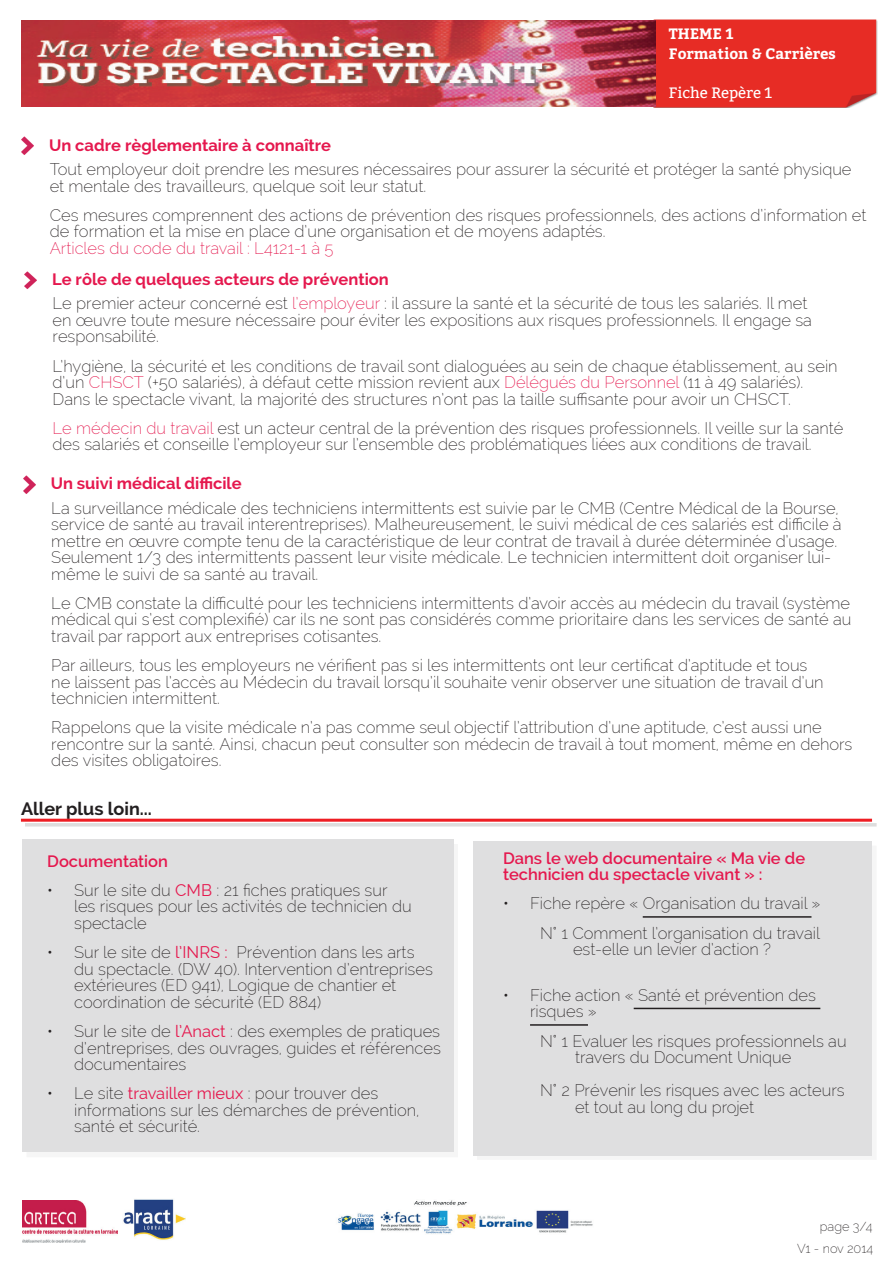
<style>
.page{position:relative;width:893px;height:1263px;background:#fff}
.page>*{position:absolute;margin:0;border:0;box-sizing:border-box;transform-origin:0 0}
.t1{font:700 18px "Raleway";color:#231f20}
.t2{font:200 16.5px/16.5px "Raleway";color:#231f20}
.t3{font:700 16.5px "Raleway";color:#e5184e}
.t4{font:600 16.5px/16.5px "Raleway";color:#e5184e}
.t5{font:200 16.5px "Raleway";color:#e5184e}
.t6{font:700 15px/19.5px "Bitter";color:#fff}
.t7{font:15px "Bitter";color:#fff}
.t8{font:200 12.75px/22.2px "Raleway";color:#231f20;text-align:right}
.s1{color:#e5184e}
.s2{font-weight:400;color:#e5184e}
</style>
<div class="page">
<img style="left:21px;top:20px;width:856px;height:88px">
<img style="left:338px;top:1200px;width:255px;height:34px">
<img style="left:22px;top:1201px;width:95px;height:41px">
<img style="left:123px;top:1199px;width:62px;height:41px">
<hr style="left:25px;top:823px;width:852px;height:3px;background:#dedddd">
<hr style="left:21px;top:819px;width:851px;height:3px;background:#ee1d23">
<img style="left:21px;top:137px;width:13px;height:18px">
<img style="left:24px;top:271px;width:13px;height:18px">
<img style="left:23px;top:475px;width:13px;height:19px">
<div style="left:27px;top:844px;width:431px;height:313px;background:#f6f6f6"></div>
<div style="left:22px;top:839px;width:432px;height:313px;background:#dfdfe0"></div>
<div style="left:477px;top:846px;width:399px;height:314px;background:#231f20;opacity:.15"></div>
<div style="left:472px;top:841px;width:399px;height:314px;background:#dfdfe0"></div>
<hr style="left:643px;top:916px;width:168px;height:2px;background:#231f20">
<hr style="left:634px;top:1008px;width:186px;height:1px;background:#231f20">
<hr style="left:530px;top:1024px;width:58px;height:2px;background:#231f20">
<p class="t3" style="left:49px;top:135px;width:283px">Un cadre règlementaire à connaître</p>
<p class="t6" style="left:669px;top:24px;width:168px">THEME 1<br>Formation &amp; Carrières</p>
<p class="t7" style="left:669px;top:84px;width:105px">Fiche Repère 1</p>
<p class="t2" style="left:50px;top:161px;width:803px">Tout employeur doit prendre les mesures nécessaires pour assurer la sécurité et protéger la santé physique et mentale des travailleurs, quelque soit leur statut.</p>
<p class="t2" style="left:50px;top:207px;width:818px">Ces mesures comprennent des actions de prévention des risques professionnels, des actions d’information et de formation et la mise en place d’une organisation et de moyens adaptés.</p>
<p class="t5" style="left:50px;top:238px;width:285px">Articles du code du travail : L4121-1 à 5</p>
<p class="t3" style="left:52px;top:270px;width:338px">Le rôle de quelques acteurs de prévention</p>
<p class="t2" style="left:53px;top:295px;width:761px">Le premier acteur concerné est <span class="s1">l’employeur</span> : il assure la santé et la sécurité de tous les salariés. Il met en œuvre toute mesure nécessaire pour éviter les expositions aux risques professionnels. Il engage sa responsabilité.</p>
<p class="t2" style="left:53px;top:357px;width:786px">L’hygiène, la sécurité et les conditions de travail sont dialoguées au sein de chaque établissement, au sein d’un <span class="s1">CHSCT</span> (+50 salariés), à défaut cette mission revient aux <span class="s1">Délégués du Personnel</span> (11 à 49 salariés).<br>Dans le spectacle vivant, la majorité des structures n’ont pas la taille suffisante pour avoir un CHSCT.</p>
<p class="t2" style="left:53px;top:420px;width:792px"><span class="s1">Le médecin du travail</span> est un acteur central de la prévention des risques professionnels. Il veille sur la santé des salariés et conseille l’employeur sur l’ensemble des problématiques liées aux conditions de travail.</p>
<p class="t3" style="left:51px;top:474px;width:192px">Un suivi médical difficile</p>
<p class="t2" style="left:51px;top:499px;width:792px">La surveillance médicale des techniciens intermittents est suivie par le CMB (Centre Médical de la Bourse, service de santé au travail interentreprises). Malheureusement, le suivi médical de ces salariés est difficile à mettre en œuvre compte tenu de la caractéristique de leur contrat de travail à durée déterminée d’usage.<br>Seulement 1/3 des intermittents passent leur visite médicale. Le technicien intermittent doit organiser lui&shy;même le suivi de sa santé au travail.</p>
<p class="t2" style="left:51px;top:595px;width:802px;text-align:justify">Le CMB constate la difficulté pour les techniciens intermittents d’avoir accès au médecin du travail (système médical qui s’est complexifié) car ils ne sont pas considérés comme prioritaire dans les services de santé au travail par rapport aux entreprises cotisantes.</p>
<p class="t2" style="left:51px;top:657px;width:774px">Par ailleurs, tous les employeurs ne vérifient pas si les intermittents ont leur certificat d’aptitude et tous ne laissent pas l’accès au Médecin du travail lorsqu’il souhaite venir observer une situation de travail d’un technicien intermittent.</p>
<p class="t2" style="left:51px;top:719px;width:802px">Rappelons que la visite médicale n’a pas comme seul objectif l’attribution d’une aptitude, c’est aussi une rencontre sur la santé. Ainsi, chacun peut consulter son médecin de travail à tout moment, même en dehors des visites obligatoires.</p>
<p class="t1" style="left:21px;top:798px;width:132px">Aller plus loin...</p>
<p class="t4" style="left:47px;top:853px;width:122px">Documentation</p>
<p class="t2" style="left:74px;top:882px;width:339px;text-indent:-27px">• Sur le site du <span class="s2">CMB</span> : 21 fiches pratiques sur les risques pour les activités de technicien du spectacle</p>
<p class="t2" style="left:74px;top:944px;width:360px;text-indent:-27px">• Sur le site de <span class="s2">l’INRS :</span> Prévention dans les arts du spectacle. (DW 40). Intervention d’entreprises extérieures (ED 941), Logique de chantier et coordination de sécurité (ED 884)</p>
<p class="t2" style="left:74px;top:1023px;width:368px;text-align:justify;text-indent:-27px">• Sur le site de <span class="s2">l’Anact</span> : des exemples de pratiques d’entreprises, des ouvrages, guides et références documentaires</p>
<p class="t2" style="left:74px;top:1085px;width:347px;text-indent:-27px">• Le site <span class="s2">travailler mieux</span> : pour trouver des informations sur les démarches de prévention, santé et sécurité.</p>
<p class="t4" style="left:503px;top:850px;width:304px">Dans le web documentaire « Ma vie de technicien du spectacle vivant » :</p>
<p class="t2" style="left:503px;top:889px;width:319px;line-height:29.2px;text-align:right">• Fiche repère « Organisation du travail »<br>N° 1 Comment l’organisation du travail</p>
<p class="t2" style="left:573px;top:941px;width:199px">est-elle un levier d’action ?</p>
<p class="t2" style="left:530px;top:987px;width:287px;text-indent:-27px">• Fiche action « Santé et prévention des risques »</p>
<p class="t2" style="left:575px;top:1032px;width:273px;text-indent:-35px">N° 1 Evaluer les risques professionnels au travers du Document Unique</p>
<p class="t2" style="left:575px;top:1082px;width:271px;text-indent:-35px">N° 2 Prévenir les risques avec les acteurs et tout au long du projet</p>
<p class="t8" style="left:797px;top:1215px;width:78px">page 3/4<br>V1 - nov 2014</p>
</div>
